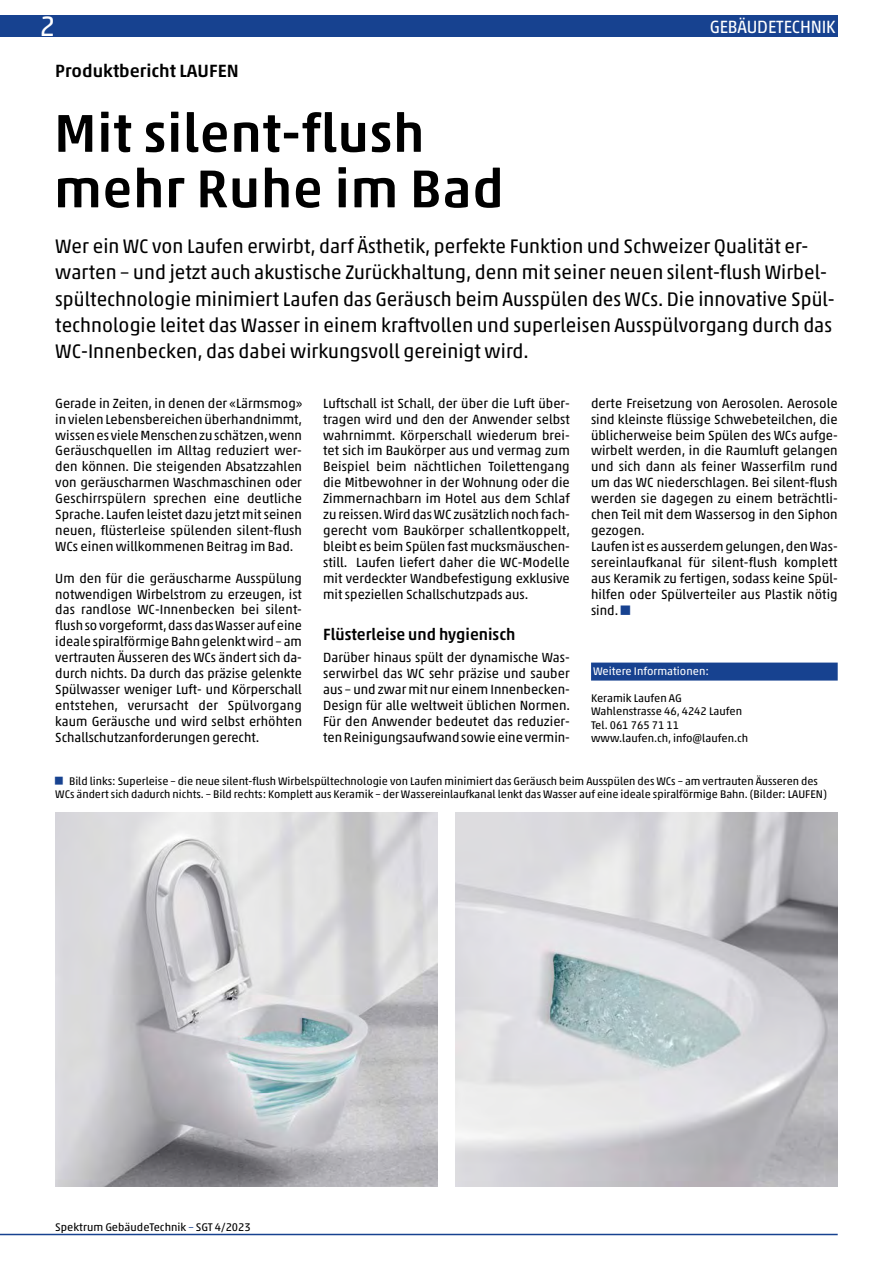
<style>
.page{position:relative;width:893px;height:1263px;background:#fff}
.page>*{position:absolute;margin:0;border:0;box-sizing:border-box;transform-origin:0 0}
.SGT-Haupttitel{font:500 54px/55.5px "Akko Pro";letter-spacing:.015em;color:#000}
.SGT-Lead{font:28.5px "Akko Pro";color:#fff}
.SGT-Lead-2{font:19.95px/26.2px "Akko Pro";color:#000;scale:.96 1}
.SGT-Obertitel{font:500 18px "Akko Pro";color:#000}
.SGT-Rubriktitel_L{font:18px "Akko Pro";letter-spacing:-.01em;color:#fff;scale:.95 1}
.SGT-Zwischentitel{font:500 16.5px "Akko Pro";color:#000}
.SGT-Grundtext{font:13.5px/15.9px "Akko Pro";color:#000;text-align:justify}
.SGT-Grundtext-2{font:13.5px/15.9px "Akko Pro";color:#000;text-align:justify;scale:.96 1}
.SGT-Legende{font:11.25px/13.5px "Akko Pro";color:#000;text-align:center}
.SGT-Weitere_Info{font:11.25px "Akko Pro";color:#000}
.SGT-Weitere_Info_Titel{font:11.25px "Akko Pro";color:#fff}
.s1{color:#174290}
</style>
<div class="page">
<hr style="left:0;top:1234px;width:838px;height:1px;background:#174290">
<div style="left:0;top:16px;width:838px;height:21px;background:#174290"></div>
<div style="left:591px;top:662px;width:247px;height:18px;background:#174290"></div>
<img style="left:55px;top:812px;width:383px;height:374px">
<img style="left:455px;top:812px;width:383px;height:374px">
<p class="SGT-Lead" style="left:40px;top:9px;width:17px">2</p>
<p class="SGT-Rubriktitel_L" style="left:710px;top:16px;width:134px">GEBÄUDETECHNIK</p>
<p class="SGT-Obertitel" style="left:55px;top:60px;width:185px">Produktbericht LAUFEN</p>
<p class="SGT-Haupttitel" style="left:54px;top:105px;width:451px">Mit silent-flush mehr Ruhe im Bad</p>
<p class="SGT-Lead-2" style="left:55px;top:233px;width:813px">Wer ein WC von Laufen erwirbt, darf Ästhetik, perfekte Funktion und Schweizer Qualität er&shy;warten – und jetzt auch akustische Zurückhaltung, denn mit seiner neuen silent-flush Wirbel&shy;spültechnologie minimiert Laufen das Geräusch beim Ausspülen des WCs. Die innovative Spül&shy;technologie leitet das Wasser in einem kraftvollen und superleisen Ausspülvorgang durch das WC-Innenbecken, das dabei wirkungsvoll gereinigt wird.</p>
<p class="SGT-Grundtext" style="left:55px;top:395px;width:249px">Gerade in Zeiten, in denen der «Lärmsmog» in vielen Lebensbereichen überhandnimmt, wissen es viele Menschen zu schätzen, wenn Geräuschquellen im Alltag reduziert wer&shy;den können. Die steigenden Absatzzahlen von geräuscharmen Waschmaschinen oder Geschirrspülern sprechen eine deutliche Sprache. Laufen leistet dazu jetzt mit seinen neuen, flüsterleise spülenden silent-flush WCs einen willkommenen Beitrag im Bad.</p>
<p class="SGT-Grundtext-2" style="left:55px;top:570px;width:259px">Um den für die geräuscharme Ausspülung notwendigen Wirbelstrom zu erzeugen, ist das randlose WC-Innenbecken bei silent&shy;flush so vorgeformt, dass das Wasser auf eine ideale spiralförmige Bahn gelenkt wird – am vertrauten Äusseren des WCs ändert sich da&shy;durch nichts. Da durch das präzise gelenkte Spülwasser weniger Luft- und Körperschall entstehen, verursacht der Spülvorgang kaum Geräusche und wird selbst erhöhten Schallschutzanforderungen gerecht.</p>
<p class="SGT-Grundtext" style="left:323px;top:395px;width:248px">Luftschall ist Schall, der über die Luft über&shy;tragen wird und den der Anwender selbst wahrnimmt. Körperschall wiederum brei&shy;tet sich im Baukörper aus und vermag zum Beispiel beim nächtlichen Toilettengang die Mitbewohner in der Wohnung oder die Zimmernachbarn im Hotel aus dem Schlaf zu reissen. Wird das WC zusätzlich noch fach&shy;gerecht vom Baukörper schallentkoppelt, bleibt es beim Spülen fast mucksmäuschen&shy;still. Laufen liefert daher die WC-Modelle mit verdeckter Wandbefestigung exklusive mit speziellen Schallschutzpads aus.</p>
<p class="SGT-Zwischentitel" style="left:323px;top:624px;width:194px">Flüsterleise und hygienisch</p>
<p class="SGT-Grundtext" style="left:323px;top:649px;width:248px">Darüber hinaus spült der dynamische Was&shy;serwirbel das WC sehr präzise und sauber aus – und zwar mit nur einem Innenbecken-Design für alle weltweit üblichen Normen.<br>Für den Anwender bedeutet das reduzier&shy;ten Reinigungsaufwand sowie eine vermin-</p>
<p class="SGT-Grundtext" style="left:591px;top:395px;width:248px">derte Freisetzung von Aerosolen. Aerosole sind kleinste flüssige Schwebeteilchen, die üblicherweise beim Spülen des WCs aufge&shy;wirbelt werden, in die Raumluft gelangen und sich dann als feiner Wasserfilm rund um das WC niederschlagen. Bei silent-flush werden sie dagegen zu einem beträchtli&shy;chen Teil mit dem Wassersog in den Siphon gezogen.</p>
<p class="SGT-Grundtext" style="left:591px;top:538px;width:248px">Laufen ist es ausserdem gelungen, den Was&shy;sereinlaufkanal für silent-flush komplett aus Keramik zu fertigen, sodass keine Spül&shy;hilfen oder Spülverteiler aus Plastik nötig sind.</p>
<p class="SGT-Weitere_Info_Titel" style="left:593px;top:665px;width:117px">Weitere Informationen:</p>
<p class="SGT-Weitere_Info" style="left:591px;top:691px;width:92px">Keramik Laufen AG</p>
<p class="SGT-Weitere_Info" style="left:591px;top:704px;width:153px">Wahlenstrasse 46, 4242 Laufen</p>
<p class="SGT-Weitere_Info" style="left:591px;top:718px;width:90px">Tel. 061 765 71 11</p>
<p class="SGT-Weitere_Info" style="left:591px;top:731px;width:159px">www.laufen.ch, info@laufen.ch</p>
<p class="SGT-Legende" style="left:55px;top:774px;width:773px">Bild links: Superleise – die neue silent-flush Wirbelspültechnologie von Laufen minimiert das Geräusch beim Ausspülen des WCs – am vertrauten Äusseren des<br>WCs ändert sich dadurch nichts. – Bild rechts: Komplett aus Keramik – der Wassereinlaufkanal lenkt das Wasser auf eine ideale spiralförmige Bahn. (Bilder: LAUFEN)</p>
<p class="SGT-Legende" style="left:55px;top:1220px;width:197px">Spektrum GebäudeTechnik <span class="s1">–</span> SGT 4/2023</p>
</div>
